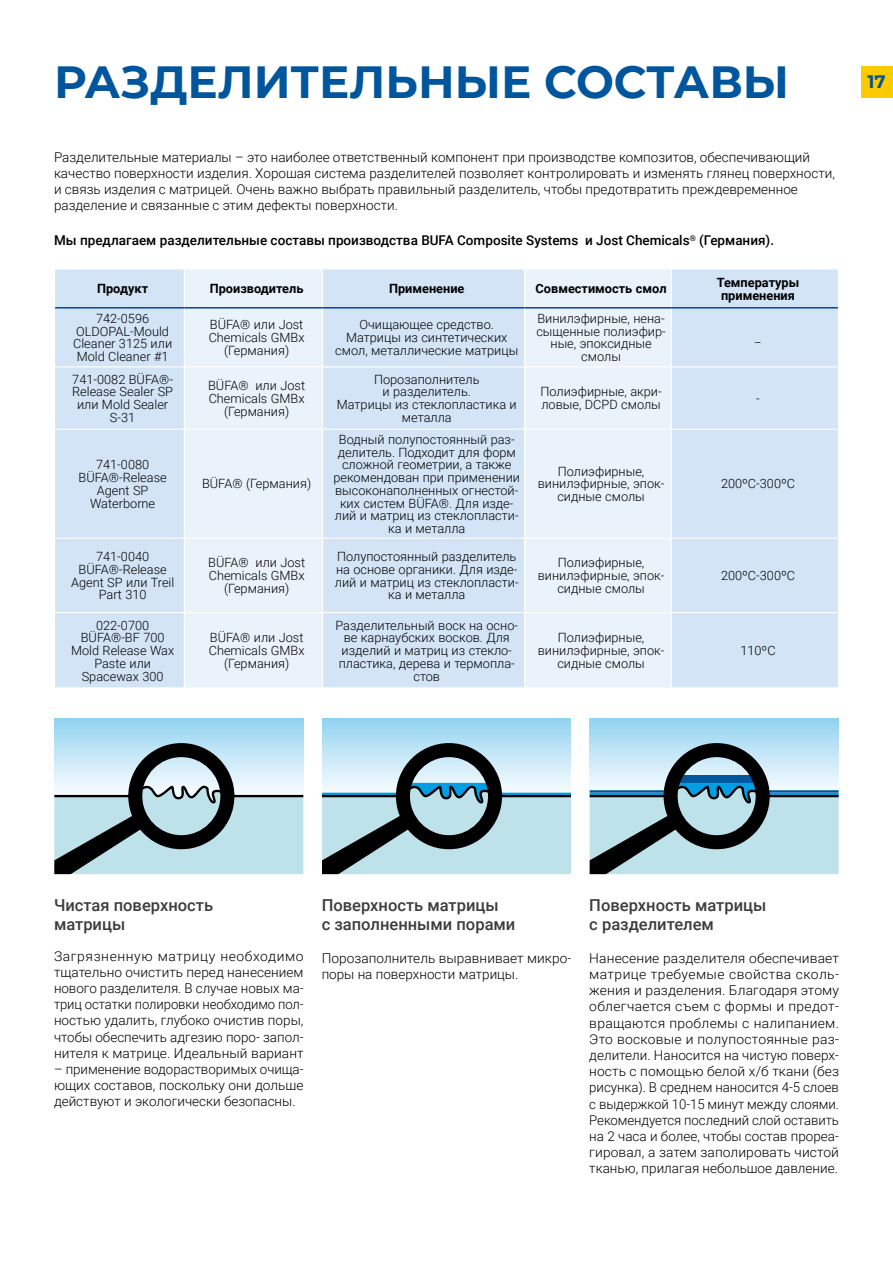
<style>
.page{position:relative;width:893px;height:1263px;background:#fff}
.page>*{position:absolute;margin:0;border:0;box-sizing:border-box;transform-origin:0 0}
.t1{font:700 45px "Montserrat";color:#00569d}
.t2{font:700 18px "Montserrat";color:#00569d}
.t3{font:500 16.5px/19.8px "Roboto";color:#3c3c3b}
.t4{font:300 13.5px/16.2px "Roboto";color:#000;text-align:justify}
.t5{font:500 13.5px "Roboto";color:#000}
.t6{font:300 12.75px/12.8px "Roboto";color:#000;text-align:center}
.t7{font:700 12.75px/12.8px "Roboto";color:#000;text-align:center}
</style>
<div class="page">
<div style="left:861px;top:66px;width:32px;height:32px;background:#fbcb00"></div>
<div style="left:55px;top:269px;width:783px;height:418px;background:#d3e4f6"></div>
<svg style="left:185px;top:269px;width:486px;height:418px;background:#e0ecf8"></svg>
<hr style="left:184px;top:269px;width:1px;height:38px;background:#fff">
<hr style="left:322px;top:269px;width:1px;height:38px;background:#fff">
<hr style="left:524px;top:269px;width:1px;height:38px;background:#fff">
<hr style="left:671px;top:269px;width:1px;height:38px;background:#fff">
<hr style="left:184px;top:308px;width:1px;height:58px;background:#fff">
<hr style="left:322px;top:308px;width:1px;height:58px;background:#fff">
<hr style="left:524px;top:308px;width:1px;height:58px;background:#fff">
<hr style="left:671px;top:308px;width:1px;height:58px;background:#fff">
<hr style="left:54px;top:366px;width:130px;height:1px;background:#fff">
<hr style="left:184px;top:366px;width:139px;height:1px;background:#fff">
<hr style="left:184px;top:367px;width:1px;height:62px;background:#fff">
<hr style="left:323px;top:366px;width:202px;height:1px;background:#fff">
<hr style="left:322px;top:367px;width:1px;height:62px;background:#fff">
<hr style="left:525px;top:366px;width:146px;height:1px;background:#fff">
<hr style="left:524px;top:367px;width:1px;height:62px;background:#fff">
<hr style="left:671px;top:366px;width:168px;height:1px;background:#fff">
<hr style="left:671px;top:367px;width:1px;height:62px;background:#fff">
<hr style="left:54px;top:429px;width:130px;height:1px;background:#fff">
<hr style="left:184px;top:429px;width:139px;height:1px;background:#fff">
<hr style="left:184px;top:430px;width:1px;height:108px;background:#fff">
<hr style="left:323px;top:429px;width:202px;height:1px;background:#fff">
<hr style="left:322px;top:430px;width:1px;height:108px;background:#fff">
<hr style="left:525px;top:429px;width:146px;height:1px;background:#fff">
<hr style="left:524px;top:430px;width:1px;height:108px;background:#fff">
<hr style="left:671px;top:429px;width:168px;height:1px;background:#fff">
<hr style="left:671px;top:430px;width:1px;height:108px;background:#fff">
<hr style="left:54px;top:538px;width:130px;height:1px;background:#fff">
<hr style="left:184px;top:538px;width:139px;height:1px;background:#fff">
<hr style="left:184px;top:539px;width:1px;height:73px;background:#fff">
<hr style="left:323px;top:538px;width:202px;height:1px;background:#fff">
<hr style="left:322px;top:539px;width:1px;height:73px;background:#fff">
<hr style="left:525px;top:538px;width:146px;height:1px;background:#fff">
<hr style="left:524px;top:539px;width:1px;height:73px;background:#fff">
<hr style="left:671px;top:538px;width:168px;height:1px;background:#fff">
<hr style="left:671px;top:539px;width:1px;height:73px;background:#fff">
<hr style="left:54px;top:612px;width:130px;height:1px;background:#fff">
<hr style="left:184px;top:612px;width:139px;height:1px;background:#fff">
<hr style="left:184px;top:613px;width:1px;height:74px;background:#fff">
<hr style="left:323px;top:612px;width:202px;height:1px;background:#fff">
<hr style="left:322px;top:613px;width:1px;height:74px;background:#fff">
<hr style="left:525px;top:612px;width:146px;height:1px;background:#fff">
<hr style="left:524px;top:613px;width:1px;height:74px;background:#fff">
<hr style="left:671px;top:612px;width:168px;height:1px;background:#fff">
<hr style="left:671px;top:613px;width:1px;height:74px;background:#fff">
<hr style="left:55px;top:307px;width:129px;height:1px;background:#00489a">
<hr style="left:184px;top:307px;width:139px;height:1px;background:#00489a">
<hr style="left:323px;top:307px;width:202px;height:1px;background:#00489a">
<hr style="left:525px;top:307px;width:146px;height:1px;background:#00489a">
<hr style="left:671px;top:307px;width:167px;height:1px;background:#00489a">
<svg style="left:54px;top:718px;width:249px;height:25px;background:#a1d9f2"></svg>
<svg style="left:54px;top:743px;width:250px;height:131px;background:#a1bac1"></svg>
<svg style="left:322px;top:718px;width:249px;height:25px;background:#a1d9f2"></svg>
<svg style="left:322px;top:743px;width:249px;height:131px;background:#9ab7c0"></svg>
<svg style="left:590px;top:718px;width:249px;height:25px;background:#a1d9f2"></svg>
<svg style="left:589px;top:743px;width:250px;height:131px;background:#94b3bd"></svg>
<h1 class="t1" style="left:54px;top:49px;width:737px">РАЗДЕЛИТЕЛЬНЫЕ СОСТАВЫ</h1>
<h2 class="t2" style="left:867px;top:69px;width:20px">17</h2>
<p class="t4" style="left:54px;top:148px;width:782px;text-align:left">Разделительные материалы – это наиболее ответственный компонент при производстве композитов, обеспечивающий качество поверхности изделия. Хорошая система разделителей позволяет контролировать и изменять глянец поверхности, и связь изделия с матрицей. Очень важно выбрать правильный разделитель, чтобы предотвратить преждевременное разделение и связанные с этим дефекты поверхности.</p>
<p class="t5" style="left:54px;top:231px;width:722px">Мы предлагаем разделительные составы производства BUFA Composite Systems и Jost Chemicals<sup>®</sup> (Германия).</p>
<p class="t7" style="left:97px;top:282px;width:53px">Продукт</p>
<p class="t7" style="left:210px;top:282px;width:95px">Производитель</p>
<p class="t7" style="left:389px;top:282px;width:77px">Применение</p>
<p class="t7" style="left:536px;top:282px;width:133px">Совместимость смол</p>
<p class="t7" style="left:717px;top:275px;width:84px">Температуры применения</p>
<p class="t6" style="left:73px;top:312px;width:101px">742-0596<br>OLDOPAL-Mould<br>Cleaner 3125 или<br>Mold Cleaner #1</p>
<p class="t6" style="left:209px;top:318px;width:97px">BÜFA® или Jost<br>Chemicals GMBx (Германия)</p>
<p class="t6" style="left:335px;top:318px;width:184px">Очищающее средство.<br>Матрицы из синтетических смол, металлические матрицы</p>
<p class="t6" style="left:536px;top:312px;width:131px">Винилэфирные, нена&shy;сыщенные полиэфир&shy;ные, эпоксидные смолы</p>
<p class="t6" style="left:755px;top:331px;width:7px">_</p>
<p class="t6" style="left:72px;top:372px;width:102px">741-0082 BÜFA®-<br>Release Sealer SP или Mold Sealer<br>S-31</p>
<p class="t6" style="left:208px;top:379px;width:98px">BÜFA® или Jost<br>Chemicals GMBx (Германия)</p>
<p class="t6" style="left:337px;top:372px;width:181px">Порозаполнитель<br>и разделитель.<br>Матрицы из стеклопластика и металла</p>
<p class="t6" style="left:79px;top:458px;width:90px">741-0080<br>BÜFA®-Release<br>Agent SP<br>Waterborne</p>
<p class="t6" style="left:202px;top:477px;width:111px">BÜFA® (Германия)</p>
<p class="t6" style="left:333px;top:432px;width:188px">Водный полупостоянный раз&shy;делитель. Подходит для форм сложной геометрии, а также рекомендован при применении высоконаполненных огнестой&shy;ких систем BÜFA®. Для изде&shy;лий и матриц из стеклопласти&shy;ка и металла</p>
<p class="t6" style="left:540px;top:385px;width:123px;text-align:left">Полиэфирные, акри&shy;ловые, DCPD смолы</p>
<p class="t6" style="left:756px;top:391px;width:5px">-</p>
<p class="t6" style="left:538px;top:464px;width:128px">Полиэфирные, винилэфирные, эпок&shy;сидные смолы</p>
<p class="t6" style="left:721px;top:477px;width:76px">200ºС-300ºС</p>
<p class="t6" style="left:71px;top:550px;width:105px">741-0040<br>BÜFA®-Release<br>Agent SP или Treil<br>Part 310</p>
<p class="t6" style="left:208px;top:556px;width:98px">BÜFA® или Jost<br>Chemicals GMBx (Германия)</p>
<p class="t6" style="left:335px;top:550px;width:185px">Полупостоянный разделитель на основе органики. Для изде&shy;лий и матриц из стеклопласти&shy;ка и металла</p>
<p class="t6" style="left:538px;top:556px;width:128px">Полиэфирные, винилэфирные, эпок&shy;сидные смолы</p>
<p class="t6" style="left:71px;top:618px;width:105px">022-0700<br>BÜFA®-BF 700<br>Mold Release Wax<br>Paste или<br>Spacewax 300</p>
<p class="t6" style="left:209px;top:631px;width:97px">BÜFA® или Jost<br>Chemicals GMBx (Германия)</p>
<p class="t6" style="left:335px;top:618px;width:184px">Разделительный воск на осно&shy;ве карнаубских восков. Для изделий и матриц из стекло&shy;пластика, дерева и термопла&shy;стов</p>
<p class="t6" style="left:538px;top:631px;width:128px">Полиэфирные, винилэфирные, эпок&shy;сидные смолы</p>
<p class="t6" style="left:721px;top:569px;width:76px">200ºС-300ºС</p>
<p class="t6" style="left:740px;top:644px;width:37px">110ºС</p>
<p class="t3" style="left:54px;top:894px;width:161px">Чистая поверхность матрицы</p>
<p class="t4" style="left:54px;top:947px;width:251px">Загрязненную матрицу необходимо тщательно очистить перед нанесением нового разделителя. В случае новых ма&shy;триц остатки полировки необходимо пол&shy;ностью удалить, глубоко очистив поры, чтобы обеспечить адгезию поро- запол&shy;нителя к матрице. Идеальный вариант</p>
<p class="t4" style="left:54px;top:1060px;width:251px">– применение водорастворимых очища&shy;ющих составов, поскольку они дольше действуют и экологически безопасны.</p>
<p class="t3" style="left:322px;top:894px;width:195px">Поверхность матрицы<br>с заполненными порами</p>
<p class="t4" style="left:322px;top:949px;width:251px">Порозаполнитель выравнивает микро&shy;поры на поверхности матрицы.</p>
<p class="t3" style="left:589px;top:894px;width:179px">Поверхность матрицы с разделителем</p>
<p class="t4" style="left:589px;top:949px;width:251px">Нанесение разделителя обеспечивает матрице требуемые свойства сколь&shy;жения и разделения. Благодаря этому облегчается съем с формы и предот&shy;вращаются проблемы с налипанием.<br>Это восковые и полупостоянные раз&shy;делители. Наносится на чистую поверх&shy;ность с помощью белой х/б ткани (без рисунка). В среднем наносится 4-5 слоев с выдержкой 10-15 минут между слоями.<br>Рекомендуется последний слой оставить на 2 часа и более, чтобы состав прореа&shy;гировал, а затем заполировать чистой тканью, прилагая небольшое давление.</p>
</div>
